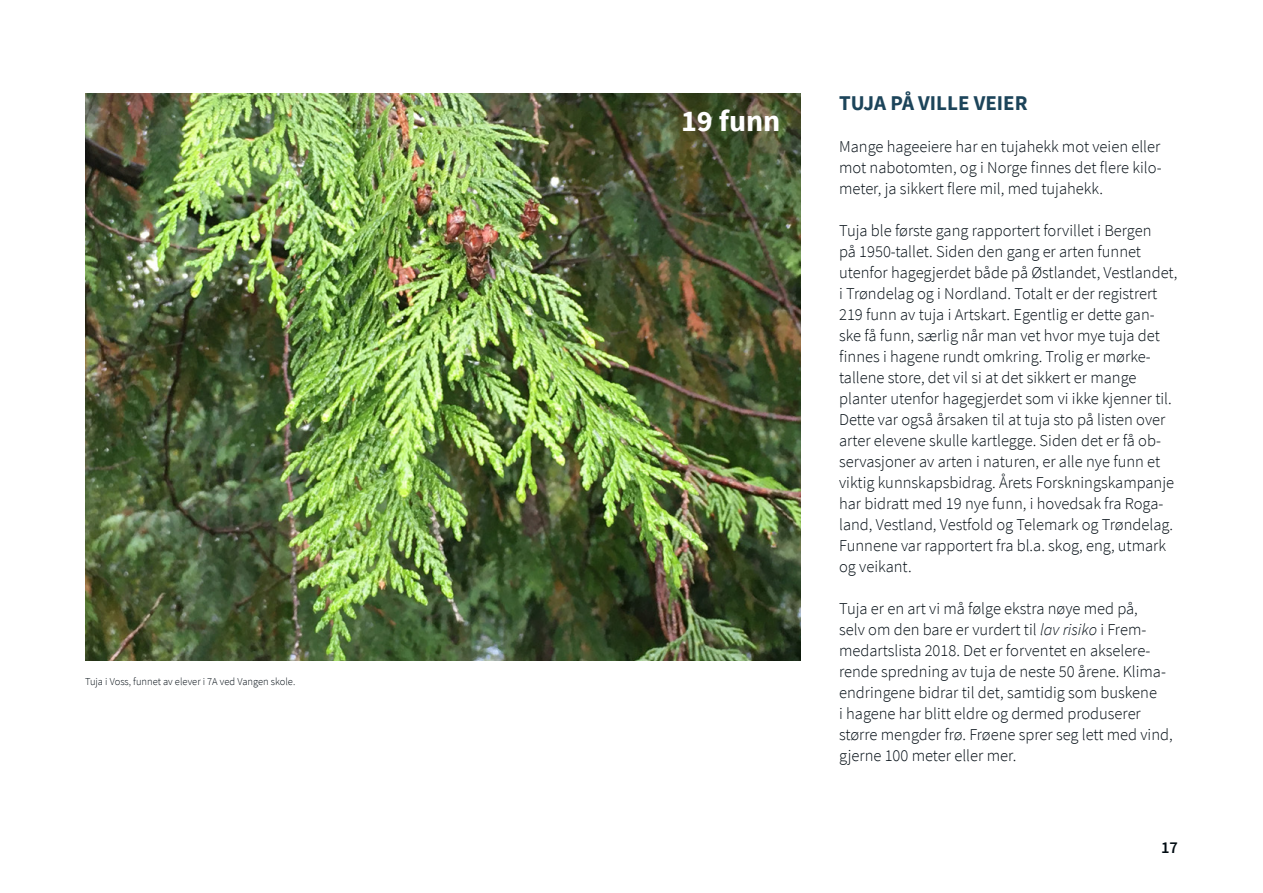
<style>
.page{position:relative;width:1263px;height:893px;background:#fff}
.page>*{position:absolute;margin:0;border:0;box-sizing:border-box;transform-origin:0 0}
.t1{font:700 30px "Source Sans Pro";color:#fff}
.t2{font:700 21px "Source Sans Pro";color:#1c445a}
.t3{font:300 16.5px/21px "Source Sans Pro";color:#000b12}
.t4{font:600 16.5px "Source Sans Pro";color:#000b12}
.t5{font:300 10.5px "Source Sans Pro";color:#000b12}
.s1{font-style:italic}
</style>
<div class="page">
<img style="left:85px;top:94px;width:716px;height:567px">
<p class="t5" style="left:85px;top:675px;width:212px">Tuja i Voss, funnet av elever i 7A ved Vangen skole.</p>
<h1 class="t1" style="left:681px;top:101px;width:101px">19 funn</h1>
<p class="t2" style="left:839px;top:89px;width:190px">TUJA PÅ VILLE VEIER</p>
<p class="t3" style="left:839px;top:136px;width:324px;text-align:justify">Mange hageeiere har en tujahekk mot veien eller mot nabotomten, og i Norge finnes det flere kilo&shy;meter, ja sikkert flere mil, med tujahekk.</p>
<p class="t3" style="left:839px;top:220px;width:340px">Tuja ble første gang rapportert forvillet i Bergen<br>på 1950--tallet. Siden den gang er arten funnet utenfor hagegjerdet både på Østlandet, Vestlandet, i Trøndelag og i Nordland. Totalt er der registrert 219 funn av tuja i Artskart. Egentlig er dette gan&shy;ske få funn, særlig når man vet hvor mye tuja det finnes i hagene rundt omkring. Trolig er mørke&shy;tallene store, det vil si at det sikkert er mange planter utenfor hagegjerdet som vi ikke kjenner til.<br>Dette var også årsaken til at tuja sto på listen over arter elevene skulle kartlegge. Siden det er få ob&shy;servasjoner av arten i naturen, er alle nye funn et viktig kunnskapsbidrag. Årets Forskningskampanje har bidratt med 19 nye funn, i hovedsak fra Roga&shy;land, Vestland, Vestfold og Telemark og Trøndelag.<br>Funnene var rapportert fra bl.a. skog, eng, utmark og veikant.</p>
<p class="t3" style="left:839px;top:598px;width:335px">Tuja er en art vi må følge ekstra nøye med på,<br>selv om den bare er vurdert til <span class="s1">lav risiko</span> i Frem&shy;medartslista 2018. Det er forventet en akselere&shy;rende spredning av tuja de neste 50 årene. Klima&shy;endringene bidrar til det, samtidig som buskene<br>i hagene har blitt eldre og dermed produserer større mengder frø. Frøene sprer seg lett med vind, gjerne 100 meter eller mer.</p>
<p class="t4" style="left:1161px;top:836px;width:18px">17</p>
</div>
